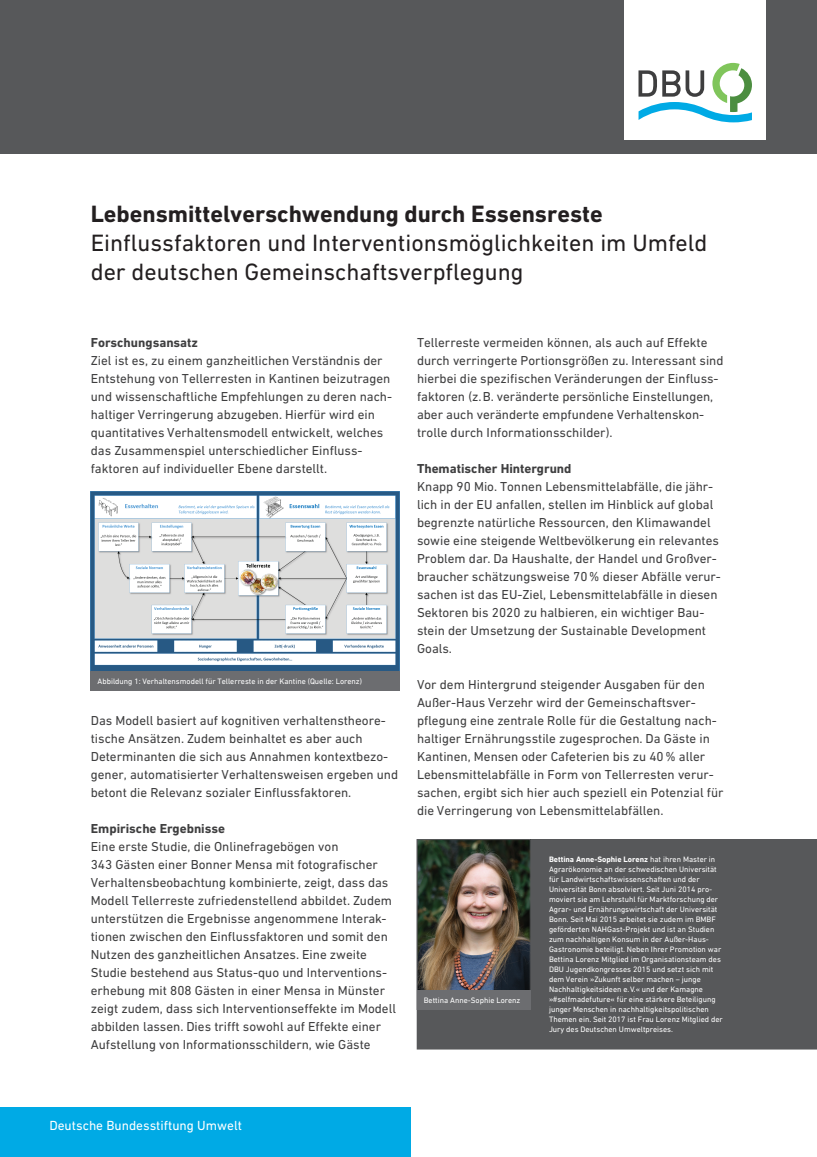
<style>
.page{position:relative;width:817px;height:1157px;background:#fff}
.page>*{position:absolute;margin:0;border:0;box-sizing:border-box;transform-origin:0 0}
.t1{font:24px/28.8px "DIN Next W1 G";color:#231f20}
.t2{font:700 24px "DIN Next W1 G";color:#231f20}
.t3{font:13.4px "DIN Next W1 G";color:#fff}
.t4{font:13.2px/18px "DIN Next W1 G";color:#3e3e3f}
.t5{font:700 13.2px "DIN Next W1 G";color:#3e3e3f}
.t6{font:8px/10px "DIN Next W1 G";color:#fff}
.s1{font-weight:700}
</style>
<div class="page">
<div style="left:0;top:0;width:816px;height:153px;background:#57585a"></div>
<div style="left:0;top:1107px;width:411px;height:50px;background:#00aae5"></div>
<div style="left:624px;top:0;width:141px;height:139px;background:#fff"></div>
<svg style="left:638px;top:63px;width:113px;height:59px"></svg>
<div style="left:417px;top:839px;width:399px;height:210px;background:#57585a"></div>
<img style="left:419px;top:841px;width:109px;height:149px">
<div style="left:417px;top:839px;width:113px;height:170px;border:1px solid #57585a"></div>
<div style="left:417px;top:990px;width:113px;height:19px;background:#6c6d70"></div>
<img style="left:91px;top:491px;width:309px;height:180px">
<div style="left:91px;top:671px;width:309px;height:20px;background:#6c6d70"></div>
<h1 class="t2" style="left:91px;top:200px;width:513px">Lebensmittelverschwendung durch Essensreste</h1>
<h1 class="t1" style="left:91px;top:228px;width:618px">Einflussfaktoren und Interventionsmöglichkeiten im Umfeld der deutschen Gemeinschaftsverpflegung</h1>
<p class="t5" style="left:91px;top:335px;width:109px">Forschungsansatz</p>
<p class="t4" style="left:91px;top:351px;width:303px">Ziel ist es, zu einem ganzheitlichen Verständnis der Entstehung von Tellerresten in Kantinen beizutragen und wissenschaftliche Empfehlungen zu deren nach&shy;haltiger Verringerung abzugeben. Hierfür wird ein quantitatives Verhaltensmodell entwickelt, welches das Zusammenspiel unterschiedlicher Einfluss&shy;faktoren auf individueller Ebene darstellt.</p>
<p class="t6" style="left:98px;top:676px;width:266px">Abbildung 1: Verhaltensmodell für Tellerreste in der Kantine (Quelle: Lorenz)</p>
<p class="t4" style="left:91px;top:711px;width:309px">Das Modell basiert auf kognitiven verhaltenstheore&shy;tische Ansätzen. Zudem beinhaltet es aber auch Determinanten die sich aus Annahmen kontextbezo&shy;gener, automatisierter Verhaltensweisen ergeben und betont die Relevanz sozialer Einflussfaktoren.</p>
<p class="t5" style="left:91px;top:821px;width:136px">Empirische Ergebnisse</p>
<p class="t4" style="left:91px;top:837px;width:306px">Eine erste Studie, die Onlinefragebögen von<br>343 Gästen einer Bonner Mensa mit fotografischer Verhaltensbeobachtung kombinierte, zeigt, dass das Modell Tellerreste zufriedenstellend abbildet. Zudem unterstützen die Ergebnisse angenommene Interak&shy;tionen zwischen den Einflussfaktoren und somit den Nutzen des ganzheitlichen Ansatzes. Eine zweite Studie bestehend aus Status-quo und Interventions&shy;erhebung mit 808 Gästen in einer Mensa in Münster zeigt zudem, dass sich Interventionseffekte im Modell abbilden lassen. Dies trifft sowohl auf Effekte einer Aufstellung von Informationsschildern, wie Gäste</p>
<p class="t4" style="left:417px;top:333px;width:308px">Tellerreste vermeiden können, als auch auf Effekte durch verringerte Portionsgrößen zu. Interessant sind hierbei die spezifischen Veränderungen der Einfluss&shy;faktoren (z.B. veränderte persönliche Einstellungen, aber auch veränderte empfundene Verhaltenskon&shy;trolle durch Informationsschilder).</p>
<p class="t5" style="left:417px;top:461px;width:156px">Thematischer Hintergrund</p>
<p class="t4" style="left:417px;top:477px;width:305px">Knapp 90 Mio. Tonnen Lebensmittelabfälle, die jähr&shy;lich in der EU anfallen, stellen im Hinblick auf global begrenzte natürliche Ressourcen, den Klimawandel sowie eine steigende Weltbevölkerung ein relevantes Problem dar. Da Haushalte, der Handel und Großver&shy;braucher schätzungsweise 70% dieser Abfälle verur&shy;sachen ist das EU-Ziel, Lebensmittelabfälle in diesen Sektoren bis 2020 zu halbieren, ein wichtiger Bau&shy;stein der Umsetzung der Sustainable Development Goals.</p>
<p class="t4" style="left:417px;top:675px;width:308px">Vor dem Hintergrund steigender Ausgaben für den Außer-Haus Verzehr wird der Gemeinschaftsver&shy;pflegung eine zentrale Rolle für die Gestaltung nach&shy;haltiger Ernährungsstile zugesprochen. Da Gäste in Kantinen, Mensen oder Cafeterien bis zu 40% aller Lebensmittelabfälle in Form von Tellerresten verur&shy;sachen, ergibt sich hier auch speziell ein Potenzial für die Verringerung von Lebensmittelabfällen.</p>
<p class="t6" style="left:423px;top:995px;width:98px">Bettina Anne-Sophie Lorenz</p>
<p class="t6" style="left:549px;top:854px;width:175px"><span class="s1">Bettina Anne-Sophie Lorenz</span> hat ihren Master in Agrarökonomie an der schwedischen Universität für Landwirtschaftswissenschaften und der Universität Bonn absolviert. Seit Juni 2014 pro&shy;moviert sie am Lehrstuhl für Marktforschung der Agrar- und Ernährungswirtschaft der Universität Bonn. Seit Mai 2015 arbeitet sie zudem im BMBF geförderten NAHGast-Projekt und ist an Studien zum nachhaltigen Konsum in der Außer-Haus-Gastronomie beteiligt. Neben Ihrer Promotion war Bettina Lorenz Mitglied im Organisationsteam des DBU Jugendkongresses 2015 und setzt sich mit dem Verein »Zukunft selber machen – junge Nachhaltigkeitsideen e.V.« und der Kamagne »#selfmadefuture« für eine stärkere Beteiligung junger Menschen in nachhaltigkeitspolitischen Themen ein. Seit 2017 ist Frau Lorenz Mitglied der Jury des Deutschen Umweltpreises.</p>
<p class="t3" style="left:49px;top:1117px;width:194px">Deutsche Bundesstiftung Umwelt</p>
</div>
